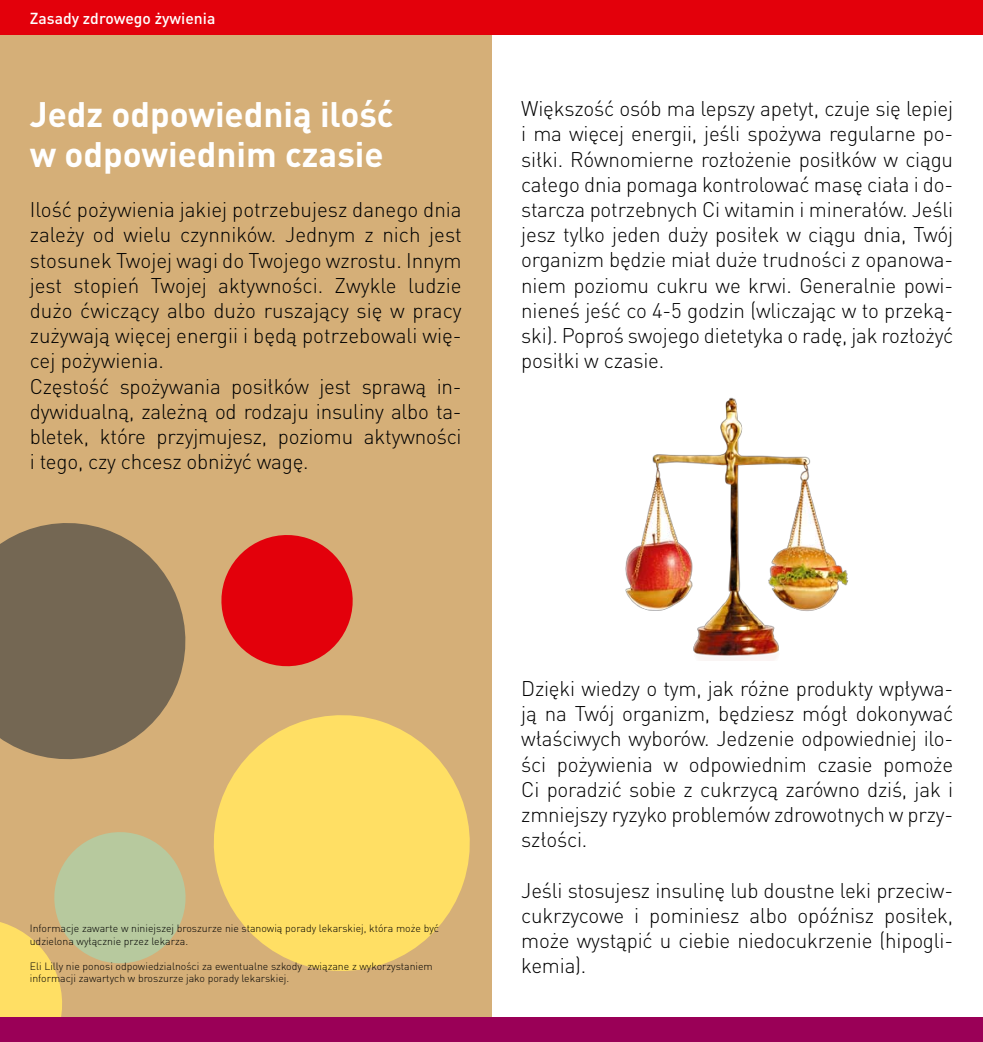
<style>
.page{position:relative;width:983px;height:1042px;background:#fff}
.page>*{position:absolute;margin:0;border:0;box-sizing:border-box;transform-origin:0 0}
.t1{font:700 35px/40.2px "DIN Pl";color:#fff}
.t2{font:300 21px/25.2px "DIN Pl";letter-spacing:-.01em;color:#000;text-align:justify}
.t3{font:500 15.75px "DIN Pl";color:#fff}
.t4{font:300 10.5px/12.6px "DIN Pl";color:#000}
</style>
<div class="page">
<img style="left:625px;top:397px;width:224px;height:263px">
<div style="left:0;top:30px;width:491px;height:1012px;background:#d5af78"></div>
<svg style="left:214px;top:715px;width:256px;height:256px;fill:#ffdf64"></svg>
<svg style="left:0;top:523px;width:186px;height:237px;fill:#746753"></svg>
<svg style="left:0;top:832px;width:186px;height:185px"></svg>
<svg style="left:221px;top:535px;width:132px;height:132px"></svg>
<div style="left:0;top:1017px;width:982px;height:25px;background:#9a0057"></div>
<div style="left:0;top:0;width:982px;height:35px;background:#e3000b"></div>
<p class="t3" style="left:30px;top:8px;width:187px">Zasady zdrowego żywienia</p>
<h1 class="t1" style="left:30px;top:93px;width:365px">Jedz odpowiednią ilość w odpowiednim czasie</h1>
<p class="t2" style="left:30px;top:197px;width:433px;text-align:left">Ilość pożywienia jakiej potrzebujesz danego dnia zależy od wielu czynników. Jednym z nich jest stosunek Twojej wagi do Twojego wzrostu. Innym jest stopień Twojej aktywności. Zwykle ludzie dużo ćwiczący albo dużo ruszający się w pracy zużywają więcej energii i będą potrzebowali wię&shy;cej pożywienia.<br>Częstość spożywania posiłków jest sprawą in&shy;dywidualną, zależną od rodzaju insuliny albo ta&shy;bletek, które przyjmujesz, poziomu aktywności i tego, czy chcesz obniżyć wagę.</p>
<p class="t2" style="left:521px;top:96px;width:433px">Większość osób ma lepszy apetyt, czuje się lepiej i ma więcej energii, jeśli spożywa regularne po&shy;siłki. Równomierne rozłożenie posiłków w ciągu całego dnia pomaga kontrolować masę ciała i do&shy;starcza potrzebnych Ci witamin i minerałów. Jeśli jesz tylko jeden duży posiłek w ciągu dnia, Twój organizm będzie miał duże trudności z opanowa&shy;niem poziomu cukru we krwi. Generalnie powi&shy;nieneś jeść co 4-5 godzin (wliczając w to przeką&shy;ski). Poproś swojego dietetyka o radę, jak rozłożyć posiłki w czasie.</p>
<p class="t4" style="left:30px;top:922px;width:410px">Informacje zawarte w niniejszej broszurze nie stanowią porady lekarskiej, która może być udzielona wyłącznie przez lekarza.</p>
<p class="t4" style="left:30px;top:959px;width:404px">Eli Lilly nie ponosi odpowiedzialności za ewentualne szkody związane z wykorzystaniem informacji zawartych w broszurze jako porady lekarskiej.</p>
<p class="t2" style="left:521px;top:675px;width:433px">Dzięki wiedzy o tym, jak różne produkty wpływa&shy;ją na Twój organizm, będziesz mógł dokonywać właściwych wyborów. Jedzenie odpowiedniej ilo&shy;ści pożywienia w odpowiednim czasie pomoże Ci poradzić sobie z cukrzycą zarówno dziś, jak i zmniejszy ryzyko problemów zdrowotnych w przy&shy;szłości.</p>
<p class="t2" style="left:521px;top:877px;width:433px">Jeśli stosujesz insulinę lub doustne leki przeciw&shy;cukrzycowe i pominiesz albo opóźnisz posiłek, może wystąpić u ciebie niedocukrzenie (hipogli&shy;kemia).</p>
</div>
